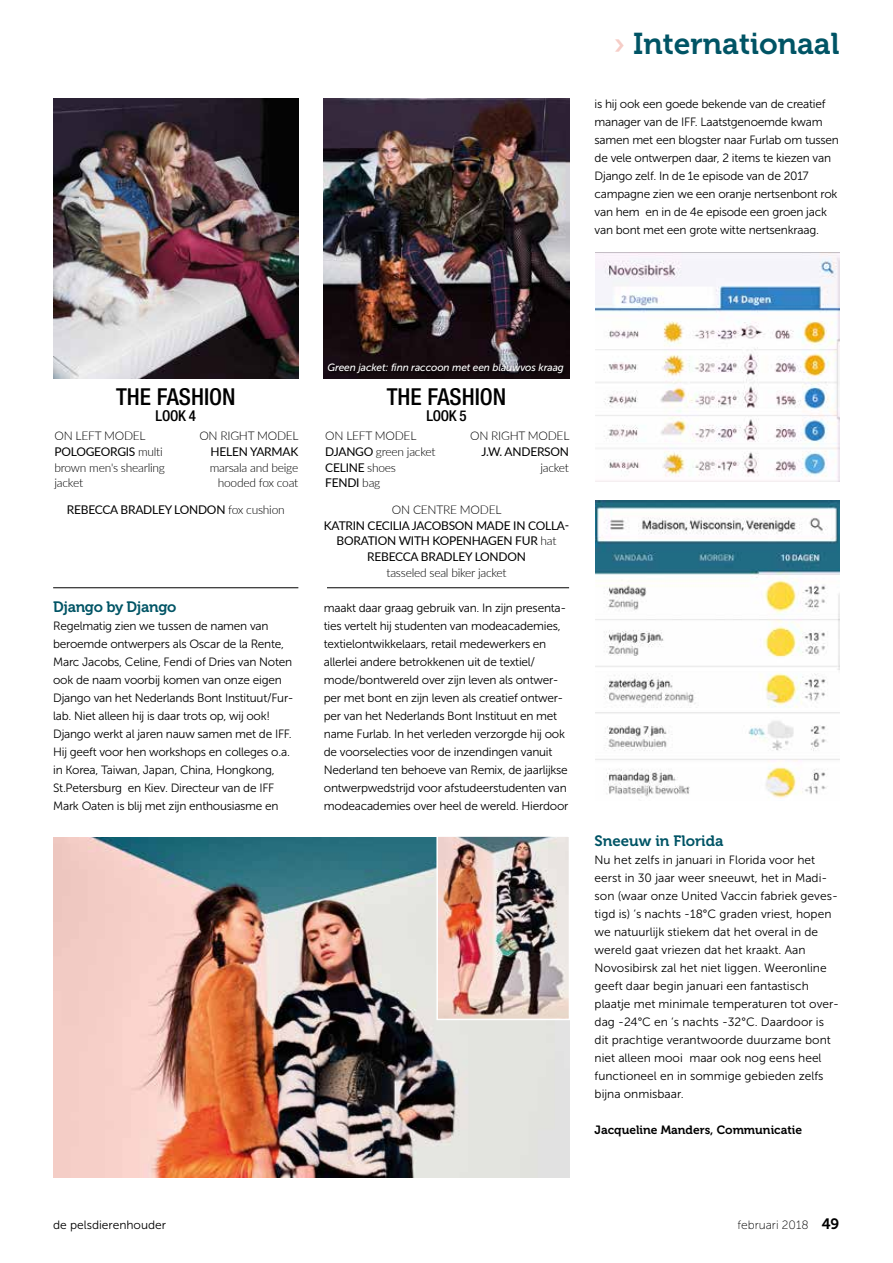
<style>
.page{position:relative;width:893px;height:1263px;background:#fff}
.page>*{position:absolute;margin:0;border:0;box-sizing:border-box;transform-origin:0 0}
.t1{font:30px "Museo 700";color:#005465}
.t2{font:500 condensed 23.4px "Helvetica Neue LT Std";color:#000}
.t3{font:15px "Museo 700";color:#005465}
.t4{font:15px "Museo 700";letter-spacing:-.02em;color:#005465}
.t5{font:500 condensed 15px "Helvetica Neue LT Std";letter-spacing:-.02em;color:#000}
.t6{font:12px/18px "Museo Sans 300";letter-spacing:-.02em;color:#000}
.t7{font:12px/18px "Museo Sans 300";color:#000}
.t8{font:300 12px/15.6px "Lato";letter-spacing:-.02em;color:#000}
.t9{font:12px/15.6px "Lato";letter-spacing:-.02em;color:#000;text-align:center}
.t10{font:12px "Museo 700";color:#000}
.t11{font:12px "Museo Sans 100";color:#000}
.t12{font:italic 10.5px "Museo Sans 500";letter-spacing:-.01em;color:#fff}
.s1{color:#f6cdc7}
.s2{font-weight:400}
.s3{font-weight:300}
.s4{font-family:"Museo 700";font-size:15px}
</style>
<div class="page">
<img style="left:53px;top:837px;width:516px;height:341px">
<img style="left:439px;top:838px;width:128px;height:179px">
<div style="left:436px;top:835px;width:134px;height:185px;border:2px solid #fff"></div>
<img style="left:595px;top:501px;width:245px;height:297px">
<img style="left:595px;top:253px;width:245px;height:229px">
<img style="left:324px;top:98px;width:245px;height:280px">
<img style="left:53px;top:98px;width:245px;height:280px">
<hr style="left:53px;top:587px;width:245px;height:1px;background:#000">
<hr style="left:327px;top:587px;width:242px;height:1px;background:#000">
<div style="left:328px;top:363px;width:239px;height:13px;background:#13090d"></div>
<h1 class="t1" style="left:613px;top:27px;width:227px"><span class="s1">›</span> Internationaal</h1>
<p class="t6" style="left:595px;top:95px;width:246px">is hij ook een goede bekende van de creatief manager van de IFF. Laatstgenoemde kwam samen met een blogster naar Furlab om tussen de vele ontwerpen daar, 2 items te kiezen van Django zelf. In de 1e episode van de 2017 campagne zien we een oranje nertsenbont rok van hem en in de 4e episode een groen jack van bont met een grote witte nertsenkraag.</p>
<h2 class="t2" style="left:116px;top:383px;width:121px">THE FASHION</h2>
<p class="t5" style="left:156px;top:406px;width:42px">LOOK 4</p>
<p class="t12" style="left:327px;top:362px;width:238px">Green jacket: finn raccoon met een blauwvos kraag</p>
<h2 class="t2" style="left:387px;top:383px;width:121px">THE FASHION</h2>
<p class="t5" style="left:426px;top:406px;width:42px">LOOK 5</p>
<p class="t8" style="left:199px;top:428px;width:101px">ON RIGHT MODEL</p>
<p class="t9" style="left:211px;top:443px;width:89px">HELEN YARMAK</p>
<p class="t8" style="left:210px;top:459px;width:90px;text-align:right">marsala and beige hooded fox coat</p>
<p class="t8" style="left:55px;top:428px;width:112px">ON LEFT MODEL<br><span class="s2">POLOGEORGIS</span> multi brown men's shearling jacket</p>
<p class="t8" style="left:325px;top:428px;width:112px">ON LEFT MODEL<br><span class="s2">DJANGO</span> green jacket<br><span class="s2">CELINE</span> shoes<br><span class="s2">FENDI</span> bag</p>
<p class="t8" style="left:470px;top:428px;width:101px">ON RIGHT MODEL</p>
<p class="t9" style="left:481px;top:443px;width:89px">J.W. ANDERSON</p>
<p class="t8" style="left:540px;top:459px;width:30px">jacket</p>
<p class="t9" style="left:67px;top:502px;width:219px">REBECCA BRADLEY LONDON <span class="s3">fox cushion</span></p>
<p class="t4" style="left:53px;top:598px;width:125px">Django by Django</p>
<p class="t6" style="left:53px;top:617px;width:242px">Regelmatig zien we tussen de namen van beroemde ontwerpers als Oscar de la Rente, Marc Jacobs, Celine, Fendi of Dries van Noten ook de naam voorbij komen van onze eigen Django van het Nederlands Bont Instituut/Fur&shy;lab. Niet alleen hij is daar trots op, wij ook!<br>Django werkt al jaren nauw samen met de IFF.<br>Hij geeft voor hen workshops en colleges o.a. in Korea, Taiwan, Japan, China, Hongkong, St.Petersburg en Kiev. Directeur van de IFF Mark Oaten is blij met zijn enthousiasme en</p>
<p class="t8" style="left:392px;top:502px;width:111px">ON CENTRE MODEL</p>
<p class="t9" style="left:324px;top:517px;width:247px">KATRIN CECILIA JACOBSON MADE IN COLLA-<br>BORATION WITH KOPENHAGEN FUR <span class="s3">hat<br></span>REBECCA BRADLEY LONDON</p>
<p class="t8" style="left:386px;top:564px;width:122px">tasseled seal biker jacket</p>
<p class="t6" style="left:324px;top:599px;width:246px">maakt daar graag gebruik van. In zijn presenta&shy;ties vertelt hij studenten van modeacademies, textielontwikkelaars, retail medewerkers en allerlei andere betrokkenen uit de textiel/ mode/bontwereld over zijn leven als ontwer&shy;per met bont en zijn leven als creatief ontwer&shy;per van het Nederlands Bont Instituut en met name Furlab. In het verleden verzorgde hij ook de voorselecties voor de inzendingen vanuit Nederland ten behoeve van Remix, de jaarlijkse ontwerpwedstrijd voor afstudeerstudenten van modeacademies over heel de wereld. Hierdoor</p>
<p class="t3" style="left:595px;top:832px;width:130px">Sneeuw in Florida</p>
<p class="t7" style="left:595px;top:851px;width:246px">Nu het zelfs in januari in Florida voor het eerst in 30 jaar weer sneeuwt, het in Madi&shy;son (waar onze United Vaccin fabriek geves&shy;tigd is) ‘s nachts -18°C graden vriest, hopen we natuurlijk stiekem dat het overal in de wereld gaat vriezen dat het kraakt. Aan Novosibirsk zal het niet liggen. Weeronline geeft daar begin januari een fantastisch plaatje met minimale temperaturen tot over&shy;dag -24°C en ‘s nachts -32°C. Daardoor is dit prachtige verantwoorde duurzame bont niet alleen mooi maar ook nog eens heel functioneel en in sommige gebieden zelfs bijna onmisbaar.</p>
<p class="t10" style="left:595px;top:1123px;width:209px">Jacqueline Manders, Communicatie</p>
<p class="t7" style="left:53px;top:1216px;width:114px">de pelsdierenhouder</p>
<p class="t11" style="left:738px;top:1218px;width:103px">februari 2018 <span class="s4">49</span></p>
</div>
